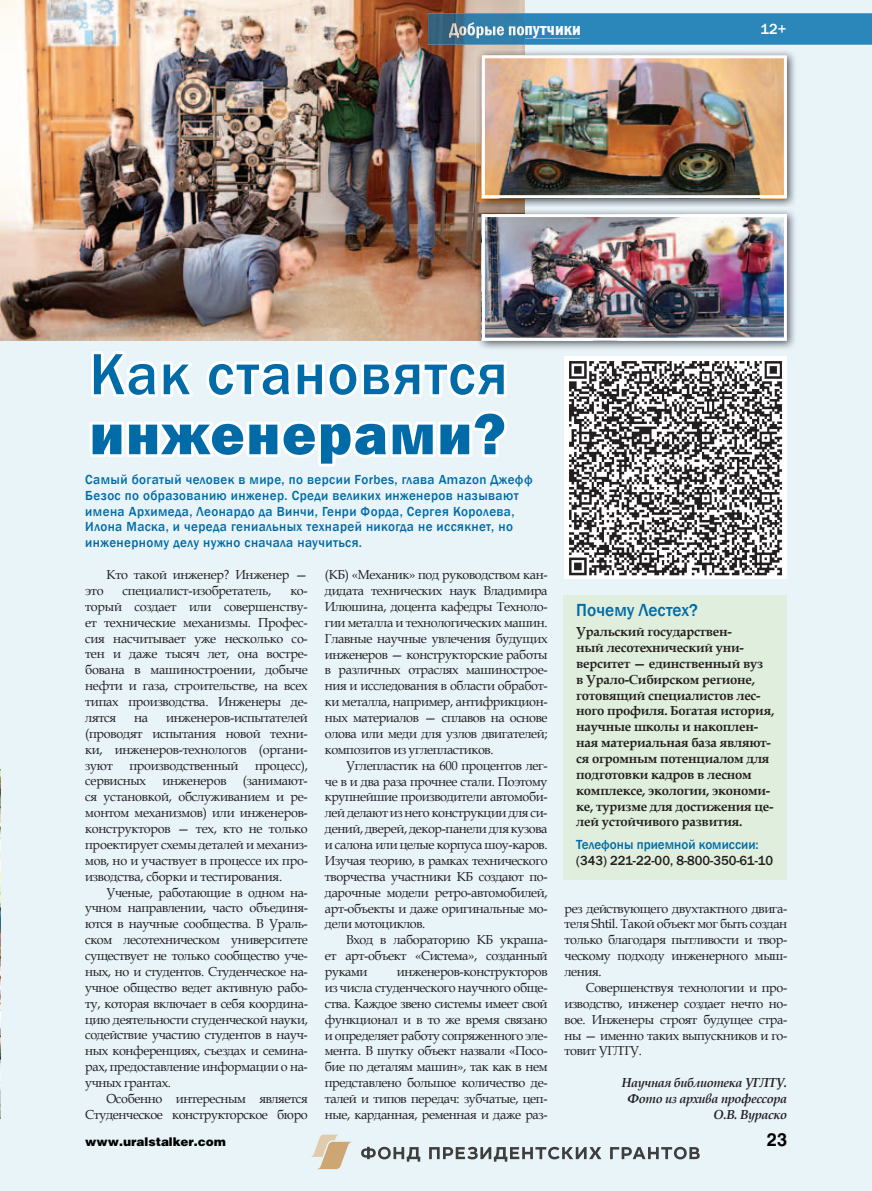
<style>
.page{position:relative;width:872px;height:1191px;background:#e9f4f9}
.page>*{position:absolute;margin:0;border:0;box-sizing:border-box;transform-origin:0 0}
.t1{font:500 60px/60px "Franklin Gothic";letter-spacing:.03em;color:#006ba6}
.t2{font:500 18px "Franklin Gothic";color:#006ba6}
.t3{font:700 18px "Helios";color:#010101}
.t4{font:500 15px "Franklin Gothic";color:#fff}
.t5{font:500 13.5px/15.9px "Franklin Gothic";letter-spacing:.03em;color:#006ba6}
.t6{font:500 13.5px/15.9px "Franklin Gothic";color:#231f20}
.t7{font:13.05px/15.9px "Book Antiqua";letter-spacing:-.03em;color:#231f20;text-align:justify}
.t8{font:700 13.05px/15.9px "Book Antiqua";letter-spacing:-.02em;color:#231f20}
.t9{font:italic 700 13.05px/15.9px "Book Antiqua";letter-spacing:-.03em;color:#231f20;text-align:right}
.t10{font:12px "Helios Black C";color:#010101}
.s1{font-weight:800}
.s2{color:#006ba6}
</style>
<div class="page">
<img style="left:564px;top:356px;width:223px;height:223px">
<img style="left:0;top:0;width:525px;height:341px">
<svg style="left:361px;top:1146px;width:59px;height:15px"></svg>
<svg style="left:429px;top:1146px;width:172px;height:15px"></svg>
<svg style="left:610px;top:1146px;width:89px;height:13px"></svg>
<svg style="left:311px;top:1134px;width:41px;height:35px"></svg>
<svg style="left:525px;top:13px;width:347px;height:32px"></svg>
<img style="left:428px;top:13px;width:97px;height:32px">
<div style="left:525px;top:23px;width:55px;height:15px;background:#2b86ba"></div>
<img style="left:449px;top:23px;width:76px;height:15px">
<div style="left:563px;top:595px;width:224px;height:285px;background:#e0efdd"></div>
<svg style="left:90px;top:351px;width:417px;height:116px"></svg>
<img style="left:476px;top:49px;width:319px;height:300px">
<img style="left:482px;top:55px;width:305px;height:143px">
<img style="left:476px;top:209px;width:49px;height:132px">
<img style="left:476px;top:208px;width:319px;height:1px">
<img style="left:482px;top:214px;width:305px;height:127px">
<img style="left:0;top:769px;width:1px;height:349px">
<p class="t4" style="left:760px;top:20px;width:27px">12+</p>
<p class="t1" style="left:90px;top:345px;width:419px">Как становятся <span class="s1">инженерами?</span></p>
<p class="t5" style="left:85px;top:471px;width:449px">Самый богатый человек в мире, по версии Forbes, глава Amazon Джефф Безос по образованию инженер. Среди великих инженеров называют имена Архимеда, Леонардо да Винчи, Генри Форда, Сергея Королева, Илона Маска, и череда гениальных технарей никогда не иссякнет, но инженерному делу нужно сначала научиться.</p>
<p class="t7" style="left:106px;top:566px;width:203px">Кто такой инженер? Инженер —</p>
<p class="t7" style="left:85px;top:582px;width:20px">это</p>
<p class="t7" style="left:123px;top:582px;width:150px">специалист-изобретатель,</p>
<p class="t7" style="left:325px;top:566px;width:224px">(КБ) «Механик» под руководством кан-</p>
<p class="t7" style="left:325px;top:582px;width:224px">дидата технических наук Владимира</p>
<p class="t7" style="left:325px;top:598px;width:224px">Илюшина, доцента кафедры Техноло-</p>
<p class="t7" style="left:325px;top:614px;width:224px">гии металла и технологических машин.</p>
<p class="t7" style="left:325px;top:630px;width:224px">Главные научные увлечения будущих</p>
<p class="t7" style="left:325px;top:646px;width:224px">инженеров — конструкторские работы</p>
<p class="t7" style="left:325px;top:661px;width:224px">в различных отраслях машинострое-</p>
<p class="t7" style="left:325px;top:677px;width:224px">ния и исследования в области обработ-</p>
<p class="t7" style="left:325px;top:693px;width:224px">ки металла, например, антифрикцион-</p>
<p class="t7" style="left:325px;top:709px;width:224px">ных материалов — сплавов на основе</p>
<p class="t7" style="left:325px;top:725px;width:224px">олова или меди для узлов двигателей;</p>
<p class="t7" style="left:325px;top:741px;width:170px">композитов из углепластиков.</p>
<p class="t7" style="left:346px;top:757px;width:203px">Углепластик на 600 процентов лег-</p>
<p class="t7" style="left:325px;top:773px;width:224px">че в и два раза прочнее стали. Поэтому</p>
<p class="t7" style="left:325px;top:788px;width:224px">крупнейшие производители автомоби-</p>
<p class="t7" style="left:325px;top:804px;width:224px">лей делают из него конструкции для си-</p>
<p class="t7" style="left:325px;top:820px;width:224px">дений, дверей, декор-панели для кузова</p>
<p class="t7" style="left:325px;top:836px;width:224px">и салона или целые корпуса шоу-каров.</p>
<p class="t7" style="left:325px;top:852px;width:224px">Изучая теорию, в рамках технического</p>
<p class="t7" style="left:325px;top:868px;width:224px">творчества участники КБ создают по-</p>
<p class="t7" style="left:325px;top:884px;width:224px">дарочные модели ретро-автомобилей,</p>
<p class="t7" style="left:325px;top:900px;width:224px">арт-объекты и даже оригинальные мо-</p>
<p class="t7" style="left:325px;top:915px;width:102px">дели мотоциклов.</p>
<p class="t7" style="left:346px;top:931px;width:203px">Вход в лабораторию КБ украша-</p>
<p class="t7" style="left:325px;top:947px;width:224px">ет арт-объект «Система», созданный</p>
<p class="t7" style="left:325px;top:963px;width:44px">руками</p>
<p class="t7" style="left:85px;top:582px;width:224px;text-indent:205px">ко&shy;торый создает или совершенству&shy;ет технические механизмы. Профес&shy;сия насчитывает уже несколько со&shy;тен и даже тысяч лет, она востре&shy;бована в машиностроении, добыче нефти и газа, строительстве, на всех типах производства. Инженеры де&shy;лятся</p>
<p class="t7" style="left:85px;top:709px;width:224px;text-indent:81px">инженеров-испытателей (проводят испытания новой техни&shy;ки, инженеров-технологов (органи&shy;зуют</p>
<p class="t7" style="left:134px;top:709px;width:16px">на</p>
<p class="t7" style="left:129px;top:757px;width:111px">производственный</p>
<p class="t7" style="left:255px;top:757px;width:54px">процесс),</p>
<p class="t7" style="left:85px;top:772px;width:62px">сервисных</p>
<p class="t7" style="left:162px;top:772px;width:66px">инженеров</p>
<p class="t7" style="left:243px;top:772px;width:66px">(занимают-</p>
<p class="t7" style="left:85px;top:788px;width:224px">ся установкой, обслуживанием и ре-</p>
<p class="t7" style="left:85px;top:804px;width:224px">монтом механизмов) или инженеров-</p>
<p class="t7" style="left:85px;top:820px;width:224px">конструкторов — тех, кто не только</p>
<p class="t7" style="left:85px;top:836px;width:224px">проектирует схемы деталей и механиз-</p>
<p class="t7" style="left:85px;top:852px;width:224px">мов, но и участвует в процессе их про-</p>
<p class="t7" style="left:85px;top:868px;width:198px">изводства, сборки и тестирования.</p>
<p class="t7" style="left:106px;top:884px;width:203px">Ученые, работающие в одном на-</p>
<p class="t7" style="left:85px;top:899px;width:224px">учном направлении, часто объединя-</p>
<p class="t7" style="left:85px;top:915px;width:224px">ются в научные сообщества. В Ураль-</p>
<p class="t7" style="left:85px;top:931px;width:224px">ском лесотехническом университете</p>
<p class="t7" style="left:85px;top:947px;width:224px">существует не только сообщество уче-</p>
<p class="t7" style="left:85px;top:963px;width:224px">ных, но и студентов. Студенческое на-</p>
<p class="t7" style="left:85px;top:979px;width:224px">учное общество ведет активную рабо-</p>
<p class="t7" style="left:85px;top:995px;width:224px">ту, которая включает в себя координа-</p>
<p class="t7" style="left:85px;top:1010px;width:224px">цию деятельности студенческой науки,</p>
<p class="t7" style="left:85px;top:1026px;width:224px">содействие участию студентов в науч-</p>
<p class="t7" style="left:85px;top:1042px;width:224px">ных конференциях, съездах и семина-</p>
<p class="t7" style="left:85px;top:1058px;width:224px">рах, предоставление информации о на-</p>
<p class="t7" style="left:85px;top:1074px;width:87px">учных грантах.</p>
<p class="t7" style="left:106px;top:1090px;width:203px">Особенно интересным является</p>
<p class="t7" style="left:85px;top:1106px;width:224px">Студенческое конструкторское бюро</p>
<p class="t7" style="left:325px;top:963px;width:224px;text-indent:72px">инженеров-конструкторов из числа студенческого научного обще&shy;ства. Каждое звено системы имеет свой функционал и в то же время связано и определяет работу сопряженного эле&shy;мента. В шутку объект назвали «Посо&shy;бие по деталям машин», так как в нем представлено большое количество де&shy;талей и типов передач: зубчатые, цеп&shy;ные, карданная, ременная и даже раз-</p>
<p class="t2" style="left:576px;top:599px;width:123px">Почему Лестех?</p>
<p class="t8" style="left:576px;top:623px;width:199px">Уральский государствен-<br>ный лесотехнический уни&shy;верситет — единственный вуз<br>в Урало-Сибирском регионе, готовящий специалистов лес&shy;ного профиля. Богатая история, научные школы и накоплен&shy;ная материальная база являют&shy;ся огромным потенциалом для подготовки кадров в лесном комплексе, экологии, экономи&shy;ке, туризме для достижения це&shy;лей устойчивого развития.</p>
<p class="t6" style="left:576px;top:836px;width:198px"><span class="s2">Телефоны приемной комиссии: </span>(343) 221-22-00, 8-800-350-61-10</p>
<p class="t7" style="left:564px;top:900px;width:224px">рез действующего двухтактного двига-</p>
<p class="t7" style="left:564px;top:915px;width:224px">теля Shtil. Такой объект мог быть создан</p>
<p class="t7" style="left:564px;top:931px;width:224px">только благодаря пытливости и твор-</p>
<p class="t7" style="left:564px;top:947px;width:224px">ческому подходу инженерного мыш-</p>
<p class="t7" style="left:564px;top:963px;width:39px">ления.</p>
<p class="t7" style="left:586px;top:979px;width:203px">Совершенствуя технологии и про-</p>
<p class="t7" style="left:564px;top:995px;width:224px">изводство, инженер создает нечто но-</p>
<p class="t7" style="left:564px;top:1011px;width:224px">вое. Инженеры строят будущее стра-</p>
<p class="t7" style="left:564px;top:1027px;width:224px">ны — именно таких выпускников и го-</p>
<p class="t7" style="left:564px;top:1042px;width:79px">товит УГЛТУ.</p>
<p class="t9" style="left:622px;top:1074px;width:167px">Научная библиотека УГЛТУ.<br>Фото из архива профессора<br>О.В. Вураско</p>
<p class="t10" style="left:85px;top:1134px;width:142px">www.uralstalker.com</p>
<p class="t3" style="left:767px;top:1129px;width:22px">23</p>
</div>
